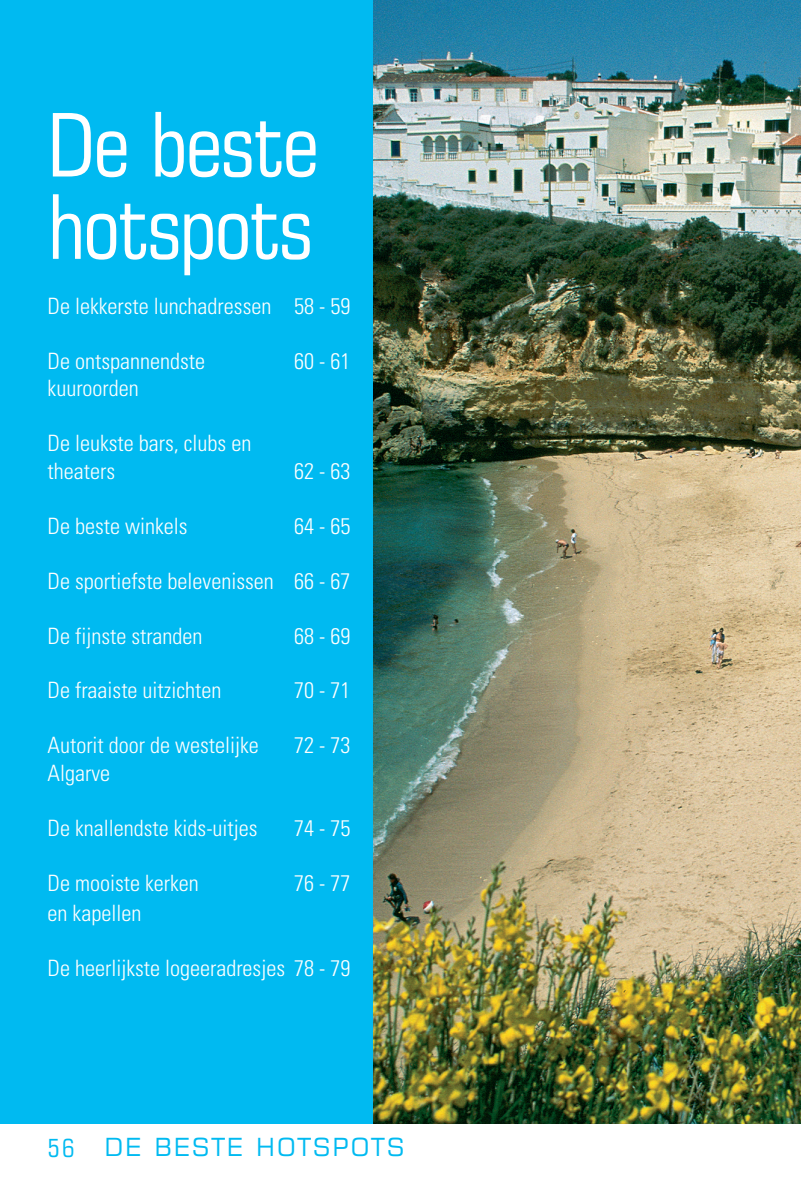
<style>
.page{position:relative;width:801px;height:1177px;background:#fff}
.page>*{position:absolute;margin:0;border:0;box-sizing:border-box;transform-origin:0 0}
.t1{font:condensed 87.5px/82.2px "Square 721 BT";letter-spacing:-.02em;color:#fff}
.t2{font:25px "Square 721 BT";letter-spacing:.08em;color:#00baf1}
.t3{font:300 condensed 22.5px/27.5px "Univers LT Std";color:#fff}
.s1{font-stretch:condensed}
</style>
<div class="page">
<div style="left:0;top:0;width:374px;height:1123px;background:#00baf1"></div>
<img style="left:374px;top:0;width:426px;height:1124px">
<svg style="left:797px;top:0;width:4px;height:5px"></svg>
<h1 class="t1" style="left:48px;top:104px;width:273px">De beste hotspots</h1>
<p class="t3" style="left:48px;top:292px;width:304px">De lekkerste lunchadressen 58 - 59</p>
<p class="t3" style="left:48px;top:347px;width:159px">De ontspannendste</p>
<p class="t3" style="left:294px;top:347px;width:58px">60 - 61</p>
<p class="t3" style="left:48px;top:375px;width:93px">kuuroorden</p>
<p class="t3" style="left:48px;top:429px;width:205px">De leukste bars, clubs en theaters</p>
<p class="t3" style="left:294px;top:457px;width:58px">62 - 63</p>
<p class="t3" style="left:48px;top:512px;width:141px">De beste winkels</p>
<p class="t3" style="left:294px;top:512px;width:58px">64 - 65</p>
<p class="t3" style="left:48px;top:567px;width:304px">De sportiefste belevenissen 66 - 67</p>
<p class="t3" style="left:48px;top:622px;width:156px">De fijnste stranden</p>
<p class="t3" style="left:294px;top:622px;width:58px">68 - 69</p>
<p class="t3" style="left:48px;top:677px;width:175px">De fraaiste uitzichten</p>
<p class="t3" style="left:294px;top:677px;width:58px">70 - 71</p>
<p class="t3" style="left:48px;top:732px;width:213px">Autorit door de westelijke</p>
<p class="t3" style="left:294px;top:732px;width:58px">72 - 73</p>
<p class="t3" style="left:48px;top:759px;width:64px">Algarve</p>
<p class="t3" style="left:48px;top:814px;width:211px">De knallendste kids-uitjes</p>
<p class="t3" style="left:294px;top:814px;width:58px">74 - 75</p>
<p class="t3" style="left:48px;top:869px;width:153px">De mooiste kerken</p>
<p class="t3" style="left:294px;top:869px;width:58px">76 - 77</p>
<p class="t3" style="left:48px;top:899px;width:95px">en kapellen</p>
<p class="t3" style="left:48px;top:954px;width:304px">De heerlijkste logeeradresjes 78 - 79</p>
<p class="t2" style="left:48px;top:1131px;width:358px"><span class="s1">56</span> DE BESTE HOTSPOTS</p>
</div>
